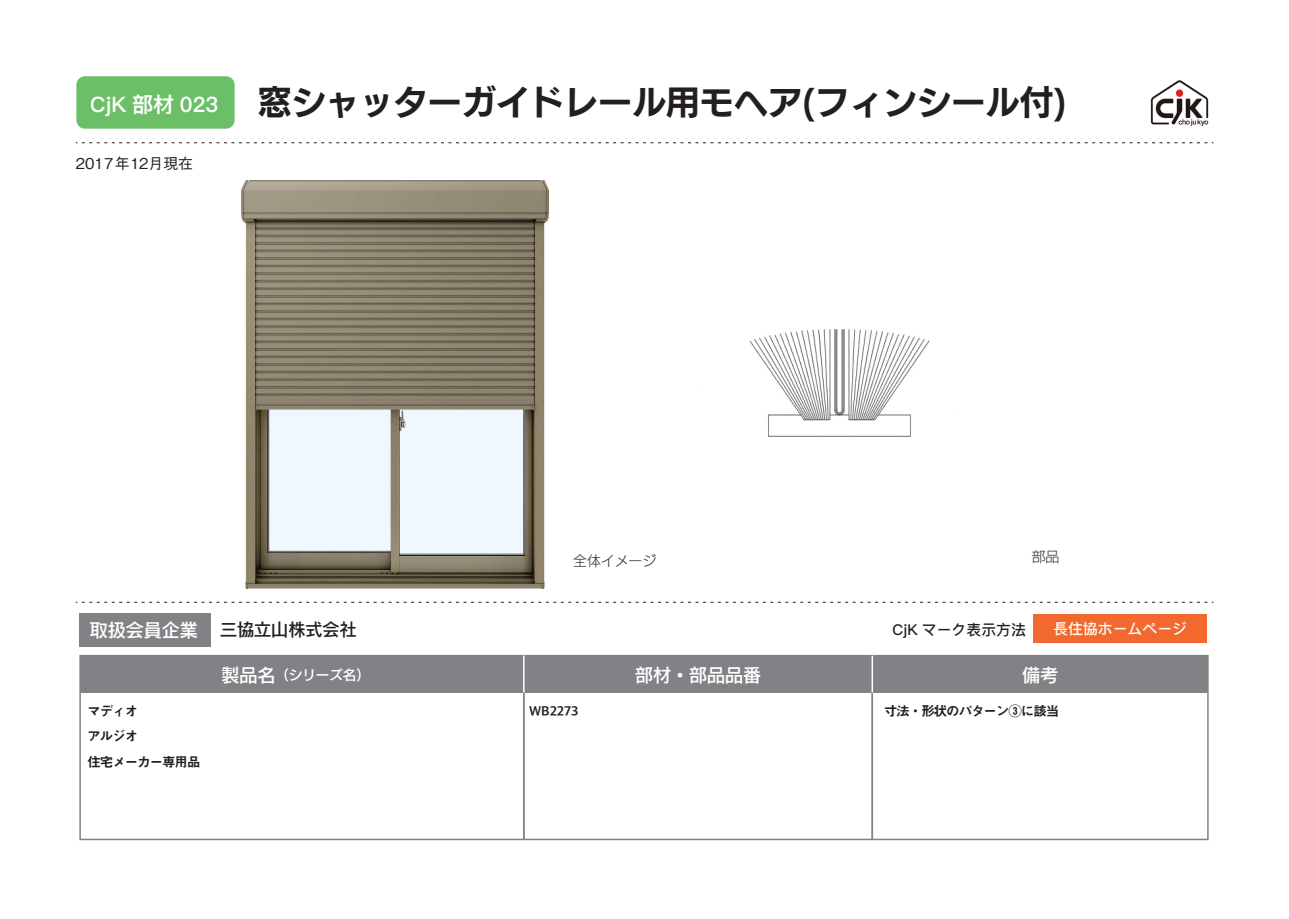
<style>
.page{position:relative;width:1289px;height:919px;background:#fff}
.page>*{position:absolute;margin:0;border:0;box-sizing:border-box;transform-origin:0 0}
.t1{font:34.05px "New Rodin Pro B";color:#231f20}
.t2{font:18px "New Rodin Pro DB";color:#fff}
.t3{font:16.95px "New Rodin Pro DB";color:#231f20}
.t4{font:500 14.85px "Ping Fang HK";color:#231f20}
.t5{font:500 14.85px "Gothic BBB Pro";color:#231f20}
.t6{font:500 14.85px "Ping Fang HK";color:#fff}
.t7{font:13.8px "New Rodin Pro L";color:#231f20}
.t8{font:13.5px/25.5px "Midashi Go Pro MB31";letter-spacing:-.08em;color:#231f20}
.t9{font:13.5px "New Rodin Pro DB";color:#fff}
.t10{font:700 13.5px "Apple SD Gothic Neo";color:#231f20}
.s1{font-family:"Ping Fang HK";font-weight:600;font-size:21.3px;color:#fff}
.s2{font-size:18px}
</style>
<div class="page">
<div style="left:873px;top:655px;width:334px;height:37px;background:#808285"></div>
<div style="left:76px;top:76px;width:159px;height:53px;background:#6bc067;border-radius:9px"></div>
<img style="left:1150px;top:80px;width:59px;height:45px">
<svg style="left:76px;top:602px;width:1137px;height:1px"></svg>
<svg style="left:76px;top:142px;width:1137px;height:1px"></svg>
<div style="left:79px;top:613px;width:132px;height:34px;background:#808285"></div>
<div style="left:80px;top:655px;width:444px;height:37px;background:#808285"></div>
<div style="left:79px;top:654px;width:445px;height:186px;border:2px solid #808285"></div>
<div style="left:524px;top:655px;width:348px;height:37px;background:#808285"></div>
<div style="left:523px;top:654px;width:350px;height:186px;border:2px solid #808285"></div>
<div style="left:871px;top:654px;width:337px;height:186px;border:2px solid #808285"></div>
<div style="left:1033px;top:614px;width:173px;height:28px;background:#f2682d"></div>
<hr style="left:523px;top:655px;width:1px;height:37px;background:#fff">
<hr style="left:871px;top:655px;width:2px;height:37px;background:#fff">
<img style="left:749px;top:329px;width:181px;height:108px">
<img style="left:241px;top:180px;width:307px;height:408px">
<p class="t1" style="left:90px;top:72px;width:977px"><span class="s1">CjK 部材 023</span> 窓シャッターガイドレール用モヘア(フィンシール付)</p>
<p class="t5" style="left:76px;top:151px;width:119px">2017年12月現在</p>
<p class="t7" style="left:573px;top:549px;width:84px">全体イメージ</p>
<p class="t7" style="left:1031px;top:544px;width:29px">部品</p>
<p class="t2" style="left:90px;top:614px;width:109px">取扱会員企業</p>
<p class="t3" style="left:220px;top:615px;width:138px">三協立山株式会社</p>
<p class="t9" style="left:221px;top:663px;width:150px"><span class="s2">製品名</span>（シリーズ名）</p>
<p class="t2" style="left:635px;top:659px;width:127px">部材・部品品番</p>
<p class="t2" style="left:1022px;top:659px;width:37px">備考</p>
<p class="t4" style="left:892px;top:621px;width:135px">CjK マーク表示方法</p>
<p class="t6" style="left:1053px;top:619px;width:135px">長住協ホームページ</p>
<p class="t8" style="left:87px;top:696px;width:115px">マディオ<br>アルジオ<br>住宅メーカー専用品</p>
<p class="t10" style="left:529px;top:703px;width:51px">WB2273</p>
<p class="t8" style="left:884px;top:696px;width:177px">寸法・形状のパターン③に該当</p>
</div>
